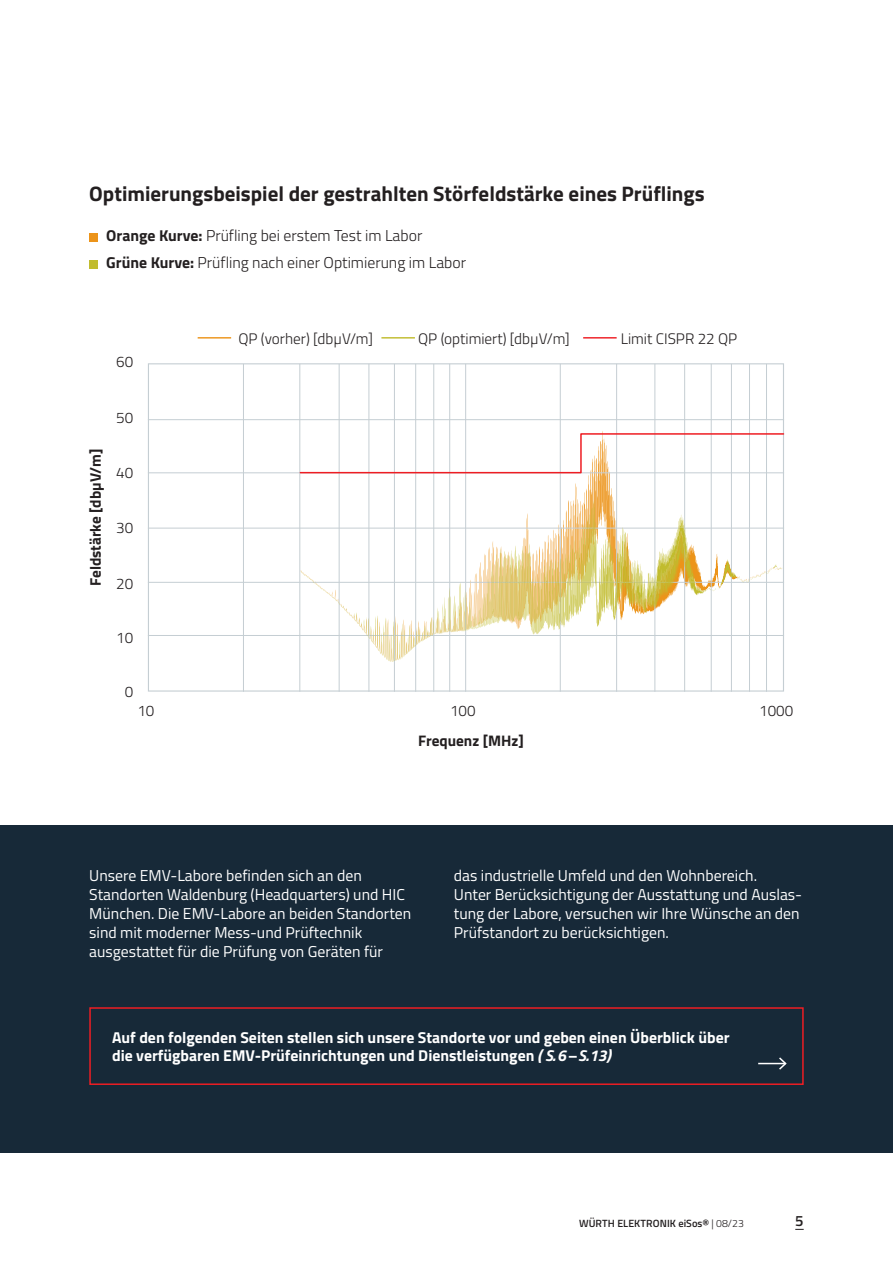
<style>
.page{position:relative;width:893px;height:1263px;background:#fff}
.page>*{position:absolute;margin:0;border:0;box-sizing:border-box;transform-origin:0 0}
.t1{font:700 21px "Titillium";color:#231f20}
.t2{font:15.75px/18.9px "Titillium";color:#fff}
.t3{font:700 15.75px/18.9px "Titillium";color:#fff}
.t4{font:300 15.75px/27px "Titillium";color:#231f20}
.t5{font:300 15.3px "Titillium";color:#231f20}
.t6{font:700 15.3px "Titillium";color:#231f20}
.t7{font:600 15px "Titillium";color:#231f20}
.t8{font:600 10.5px "Titillium";letter-spacing:.01em;color:#231f20}
.s1{font-weight:700}
.s2{font-style:italic}
.s3{font-weight:300}
</style>
<div class="page">
<svg style="left:300px;top:431px;width:411px;height:230px"></svg>
<hr style="left:243px;top:364px;width:1px;height:328px;background:#c5ced3">
<hr style="left:299px;top:364px;width:1px;height:328px;background:#c5ced3">
<hr style="left:339px;top:364px;width:1px;height:328px;background:#c5ced3">
<hr style="left:369px;top:364px;width:1px;height:328px;background:#c5ced3">
<hr style="left:394px;top:364px;width:1px;height:328px;background:#c5ced3">
<hr style="left:415px;top:364px;width:1px;height:328px;background:#c5ced3">
<hr style="left:433px;top:364px;width:1px;height:328px;background:#c5ced3">
<hr style="left:449px;top:364px;width:1px;height:328px;background:#c5ced3">
<hr style="left:465px;top:364px;width:1px;height:328px;background:#c5ced3">
<hr style="left:560px;top:364px;width:1px;height:328px;background:#c5ced3">
<hr style="left:616px;top:364px;width:1px;height:328px;background:#c5ced3">
<hr style="left:654px;top:364px;width:1px;height:328px;background:#c5ced3">
<hr style="left:684px;top:364px;width:1px;height:328px;background:#c5ced3">
<hr style="left:711px;top:364px;width:1px;height:328px;background:#c5ced3">
<hr style="left:731px;top:364px;width:1px;height:328px;background:#c5ced3">
<hr style="left:749px;top:364px;width:1px;height:328px;background:#c5ced3">
<hr style="left:766px;top:364px;width:1px;height:328px;background:#c5ced3">
<hr style="left:148px;top:419px;width:636px;height:1px;background:#c5ced3">
<hr style="left:148px;top:472px;width:636px;height:1px;background:#c5ced3">
<hr style="left:148px;top:528px;width:636px;height:1px;background:#c5ced3">
<hr style="left:148px;top:582px;width:636px;height:1px;background:#c5ced3">
<hr style="left:148px;top:635px;width:636px;height:1px;background:#c5ced3">
<div style="left:0;top:825px;width:893px;height:327px;background:#172938"></div>
<div style="left:89px;top:233px;width:9px;height:8px;background:#ec941a"></div>
<div style="left:89px;top:260px;width:9px;height:8px;background:#c1bc2e"></div>
<hr style="left:198px;top:337px;width:33px;height:2px;background:#ec941a">
<hr style="left:381px;top:337px;width:34px;height:2px;background:#c1bc2e">
<hr style="left:583px;top:337px;width:34px;height:2px;background:#ee1d23">
<div style="left:89px;top:1007px;width:715px;height:78px;border:2px solid #ee1d23"></div>
<svg style="left:758px;top:1057px;width:29px;height:13px"></svg>
<svg style="left:301px;top:500px;width:482px;height:162px"></svg>
<svg style="left:299px;top:432px;width:486px;height:42px"></svg>
<h1 class="t1" style="left:89px;top:177px;width:617px">Optimierungsbeispiel der gestrahlten Störfeldstärke eines Prüflings</h1>
<p class="t4" style="left:106px;top:222px;width:361px"><span class="s1">Orange Kurve:</span> Prüfling bei erstem Test im Labor<br><span class="s1">Grüne Kurve:</span> Prüfling nach einer Optimierung im Labor</p>
<p class="t5" style="left:116px;top:351px;width:19px">60</p>
<p class="t5" style="left:238px;top:328px;width:136px">QP (vorher) [dbμV/m]</p>
<p class="t5" style="left:418px;top:328px;width:153px">QP (optimiert) [dbμV/m]</p>
<p class="t5" style="left:621px;top:328px;width:118px">Limit CISPR 22 QP</p>
<p class="t6" style="left:84px;top:586px;width:138px;rotate:-90deg">Feldstärke [dbμV/m]</p>
<p class="t5" style="left:116px;top:406px;width:19px">50</p>
<p class="t5" style="left:116px;top:462px;width:19px">40</p>
<p class="t5" style="left:116px;top:517px;width:19px">30</p>
<p class="t5" style="left:116px;top:572px;width:19px">20</p>
<p class="t5" style="left:116px;top:627px;width:19px">10</p>
<p class="t5" style="left:125px;top:681px;width:10px">0</p>
<p class="t5" style="left:137px;top:699px;width:19px">10</p>
<p class="t5" style="left:450px;top:699px;width:27px">100</p>
<p class="t5" style="left:759px;top:699px;width:36px">1000</p>
<p class="t6" style="left:418px;top:728px;width:107px">Frequenz [MHz]</p>
<p class="t2" style="left:89px;top:866px;width:323px">Unsere EMV-Labore befinden sich an den Standorten Waldenburg (Headquarters) und HIC München. Die EMV-Labore an beiden Standorten sind mit moderner Mess-und Prüftechnik ausgestattet für die Prüfung von Geräten für</p>
<p class="t2" style="left:454px;top:866px;width:350px">das industrielle Umfeld und den Wohnbereich.<br>Unter Berücksichtigung der Ausstattung und Auslas&shy;tung der Labore, versuchen wir Ihre Wünsche an den Prüfstandort zu berücksichtigen.</p>
<p class="t3" style="left:112px;top:1027px;width:619px">Auf den folgenden Seiten stellen sich unsere Standorte vor und geben einen Überblick über die verfügbaren EMV-Prüfeinrichtungen und Dienstleistungen <span class="s2">( S.6–S.13)</span></p>
<p class="t8" style="left:579px;top:1215px;width:166px">WÜRTH ELEKTRONIK eiSos® <span class="s3">| 08/23</span></p>
<p class="t7" style="left:795px;top:1210px;width:10px">5</p>
</div>
